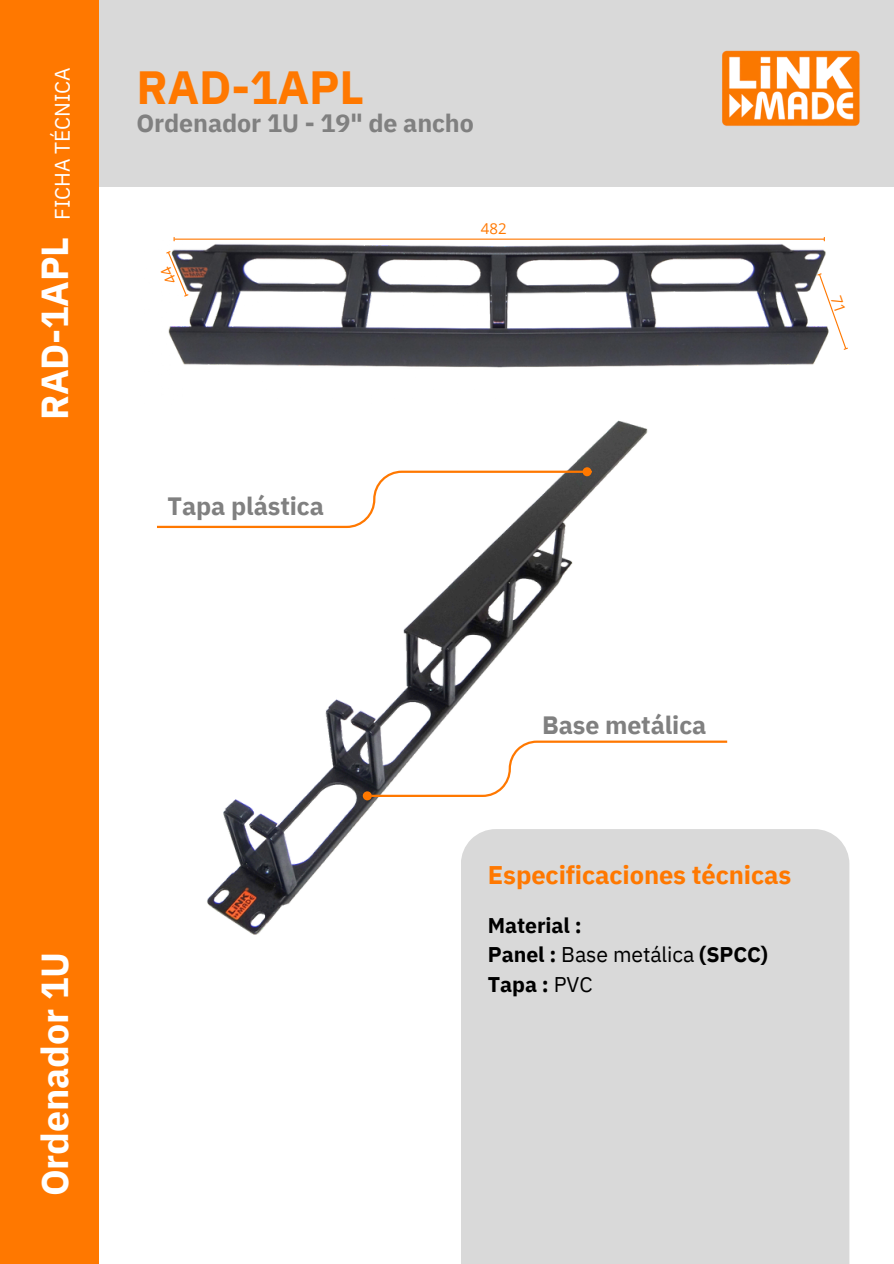
<style>
.page{position:relative;width:894px;height:1264px;background:#fff}
.page>*{position:absolute;margin:0;border:0;box-sizing:border-box;transform-origin:0 0}
.t1{font:700 46.5px "IBM Plex Sans";letter-spacing:-.005em;color:#ff7800}
.t2{font:700 37.5px "IBM Plex Sans";letter-spacing:-.005em;color:#fff}
.t3{font:700 25.5px "IBM Plex Sans";letter-spacing:-.005em;color:#ff7800}
.t4{font:700 25.05px "IBM Plex Sans";letter-spacing:-.005em;color:#808080}
.t5{font:700 21.3px/29.2px "IBM Plex Sans";letter-spacing:-.005em;color:#000}
.t6{font:21px "IBM Plex Sans";letter-spacing:-.005em;color:#fff}
.t7{font:15px "Open Sans";color:#ff7800}
.s1{font-weight:400}
</style>
<div class="page">
<div style="left:98px;top:0;width:795px;height:187px;background:#d9d9d9"></div>
<div style="left:0;top:0;width:98px;height:1263px;background:#ff7800"></div>
<img style="left:168px;top:239px;width:658px;height:129px">
<img style="left:207px;top:420px;width:441px;height:515px">
<div style="left:461px;top:829px;width:388px;height:434px;background:#d9d9d9"></div>
<svg style="left:157px;top:469px;width:428px;height:60px"></svg>
<div style="left:583px;top:468px;width:7px;height:7px;background:#ff7800;border-radius:50%"></div>
<div style="left:582px;top:467px;width:9px;height:9px;border:2px solid #ff7800;border-radius:50%"></div>
<svg style="left:369px;top:739px;width:359px;height:59px"></svg>
<div style="left:364px;top:792px;width:6px;height:7px;background:#ff7800;border-radius:50%"></div>
<div style="left:363px;top:791px;width:9px;height:9px;border:2px solid #ff7800;border-radius:50%"></div>
<img style="left:722px;top:50px;width:138px;height:76px">
<hr style="left:174px;top:238px;width:649px;height:2px;background:#ff7800">
<svg style="left:816px;top:272px;width:32px;height:79px"></svg>
<svg style="left:166px;top:250px;width:23px;height:47px"></svg>
<p class="t6" style="left:48px;top:220px;width:154px;rotate:-90deg">FICHA TÉCNICA</p>
<p class="t1" style="left:136px;top:56px;width:229px">RAD-1APL</p>
<p class="t4" style="left:136px;top:106px;width:339px">Ordenador 1U - 19" de ancho</p>
<h3 class="t2" style="left:30px;top:420px;width:185px;rotate:-90deg">RAD-1APL</h3>
<h3 class="t7" style="left:480px;top:218px;width:27px">482</h3>
<p class="t4" style="left:167px;top:489px;width:158px">Tapa plástica</p>
<p class="t2" style="left:30px;top:1196px;width:245px;rotate:-90deg">Ordenador 1U</p>
<h3 class="t4" style="left:542px;top:708px;width:166px">Base metálica</h3>
<p class="t3" style="left:488px;top:857px;width:305px">Especificaciones técnicas</p>
<p class="t5" style="left:488px;top:910px;width:281px">Material :<br>Panel : <span class="s1">Base metálica</span> (SPCC)<br>Tapa : <span class="s1">PVC</span></p>
</div>
